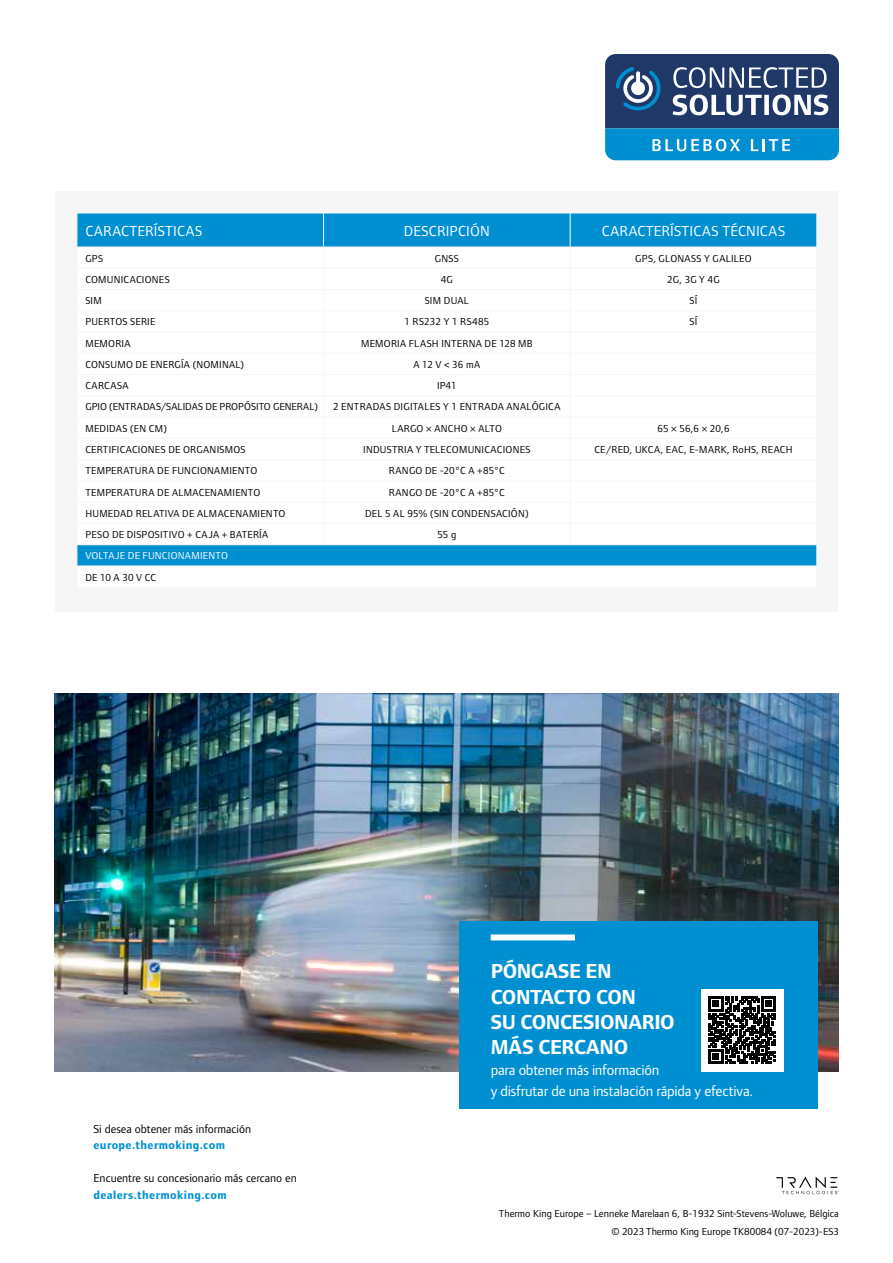
<style>
.page{position:relative;width:893px;height:1263px;background:#fff}
.page>*{position:absolute;margin:0;border:0;box-sizing:border-box;transform-origin:0 0}
.t1{font:700 21px/25.2px "Foundry Form Sans";letter-spacing:-.02em;color:#fff}
.t2{font:15px/21px "Foundry Form Sans";letter-spacing:-.01em;color:#fff}
.t3{font:15px "Foundry Form Sans";letter-spacing:.015em;color:#fff}
.t4{font:15px "Foundry Form Sans";letter-spacing:.01em;color:#fff}
.t5{font:12px "Foundry Form Sans";color:#000}
.t6{font:700 12px "Foundry Form Sans";letter-spacing:.03em;color:#0090d2}
.t7{font:10.5px "Foundry Form Sans";letter-spacing:.02em;color:#000}
.t8{font:10.5px/18px "Foundry Form Sans";color:#000;text-align:right}
.t9{font:10.5px "Foundry Form Sans";letter-spacing:.02em;color:#fff}
.t10{font:10.5px "Foundry Form Sans";letter-spacing:.045em;color:#000}
</style>
<div class="page">
<img style="left:54px;top:693px;width:785px;height:379px">
<svg style="left:605px;top:54px;width:234px;height:106px;background:#366d9c"></svg>
<svg style="left:776px;top:1177px;width:63px;height:17px"></svg>
<div style="left:460px;top:921px;width:358px;height:187px;background:#0090d2"></div>
<div style="left:491px;top:934px;width:84px;height:6px;background:#fff"></div>
<div style="left:701px;top:989px;width:83px;height:83px;background:#fff"></div>
<svg style="left:709px;top:997px;width:67px;height:67px"></svg>
<div style="left:78px;top:214px;width:738px;height:33px;background:#0090d2"></div>
<svg style="left:78px;top:545px;width:738px;height:21px;background:#0893d3"></svg>
<hr style="left:323px;top:213px;width:1px;height:34px;background:#f6f6f6">
<hr style="left:570px;top:213px;width:1px;height:34px;background:#f6f6f6">
<svg style="left:77px;top:545px;width:1px;height:21px"></svg>
<svg style="left:816px;top:545px;width:1px;height:21px"></svg>
<h2 class="t3" style="left:85px;top:222px;width:118px">CARACTERÍSTICAS</h2>
<h2 class="t4" style="left:404px;top:222px;width:87px">DESCRIPCIÓN</h2>
<h2 class="t3" style="left:602px;top:222px;width:185px">CARACTERÍSTICAS TÉCNICAS</h2>
<p class="t7" style="left:85px;top:252px;width:19px">GPS</p>
<p class="t7" style="left:435px;top:252px;width:25px">GNSS</p>
<p class="t7" style="left:635px;top:252px;width:118px">GPS, GLONASS Y GALILEO</p>
<p class="t7" style="left:85px;top:273px;width:86px">COMUNICACIONES</p>
<p class="t7" style="left:441px;top:273px;width:14px">4G</p>
<p class="t7" style="left:667px;top:273px;width:54px">2G, 3G Y 4G</p>
<p class="t7" style="left:85px;top:294px;width:18px">SIM</p>
<p class="t7" style="left:425px;top:294px;width:46px">SIM DUAL</p>
<p class="t7" style="left:690px;top:294px;width:9px">SÍ</p>
<p class="t7" style="left:85px;top:316px;width:71px">PUERTOS SERIE</p>
<p class="t7" style="left:404px;top:316px;width:86px">1 RS232 Y 1 RS485</p>
<p class="t7" style="left:690px;top:316px;width:9px">SÍ</p>
<p class="t7" style="left:85px;top:337px;width:47px">MEMORIA</p>
<p class="t7" style="left:361px;top:337px;width:173px">MEMORIA FLASH INTERNA DE 128 MB</p>
<p class="t7" style="left:85px;top:358px;width:160px">CONSUMO DE ENERGÍA (NOMINAL)</p>
<p class="t7" style="left:414px;top:358px;width:68px">A 12 V &lt; 36 mA</p>
<p class="t10" style="left:85px;top:379px;width:45px">CARCASA</p>
<p class="t7" style="left:437px;top:379px;width:21px">IP41</p>
<p class="t8" style="left:85px;top:398px;width:234px">GPIO (ENTRADAS/SALIDAS DE PROPÓSITO GENERAL)</p>
<p class="t7" style="left:333px;top:401px;width:229px">2 ENTRADAS DIGITALES Y 1 ENTRADA ANALÓGICA</p>
<p class="t7" style="left:85px;top:422px;width:83px">MEDIDAS (EN CM)</p>
<p class="t7" style="left:392px;top:422px;width:112px">LARGO × ANCHO × ALTO</p>
<p class="t7" style="left:657px;top:422px;width:74px">65 × 56,6 × 20,6</p>
<p class="t7" style="left:85px;top:443px;width:162px">CERTIFICACIONES DE ORGANISMOS</p>
<p class="t7" style="left:363px;top:443px;width:169px">INDUSTRIA Y TELECOMUNICACIONES</p>
<p class="t7" style="left:594px;top:443px;width:200px">CE/RED, UKCA, EAC, E-MARK, RoHS, REACH</p>
<p class="t7" style="left:85px;top:464px;width:173px">TEMPERATURA DE FUNCIONAMIENTO</p>
<p class="t7" style="left:389px;top:464px;width:117px">RANGO DE -20°C A +85°C</p>
<p class="t7" style="left:85px;top:486px;width:176px">TEMPERATURA DE ALMACENAMIENTO</p>
<p class="t7" style="left:389px;top:486px;width:117px">RANGO DE -20°C A +85°C</p>
<p class="t7" style="left:85px;top:507px;width:202px">HUMEDAD RELATIVA DE ALMACENAMIENTO</p>
<p class="t7" style="left:365px;top:507px;width:165px">DEL 5 AL 95% (SIN CONDENSACIÓN)</p>
<p class="t7" style="left:85px;top:528px;width:184px">PESO DE DISPOSITIVO + CAJA + BATERÍA</p>
<p class="t7" style="left:437px;top:528px;width:20px">55 g</p>
<p class="t9" style="left:85px;top:550px;width:144px">VOLTAJE DE FUNCIONAMIENTO</p>
<p class="t7" style="left:85px;top:571px;width:72px">DE 10 A 30 V CC</p>
<p class="t5" style="left:94px;top:1121px;width:159px">Si desea obtener más información</p>
<p class="t6" style="left:94px;top:1138px;width:133px">europe.thermoking.com</p>
<p class="t5" style="left:94px;top:1171px;width:205px">Encuentre su concesionario más cercano en</p>
<p class="t6" style="left:94px;top:1187px;width:135px">dealers.thermoking.com</p>
<h1 class="t1" style="left:491px;top:959px;width:186px">PÓNGASE EN<br>CONTACTO CON<br>SU CONCESIONARIO<br>MÁS CERCANO</h1>
<h2 class="t2" style="left:491px;top:1059px;width:264px">para obtener más información<br>y disfrutar de una instalación rápida y efectiva.</h2>
<p class="t8" style="left:499px;top:1204px;width:341px">Thermo King Europe – Lenneke Marelaan 6, B-1932 Sint-Stevens-Woluwe, Bélgica © 2023 Thermo King Europe TK80084 (07-2023)-ES3</p>
</div>
